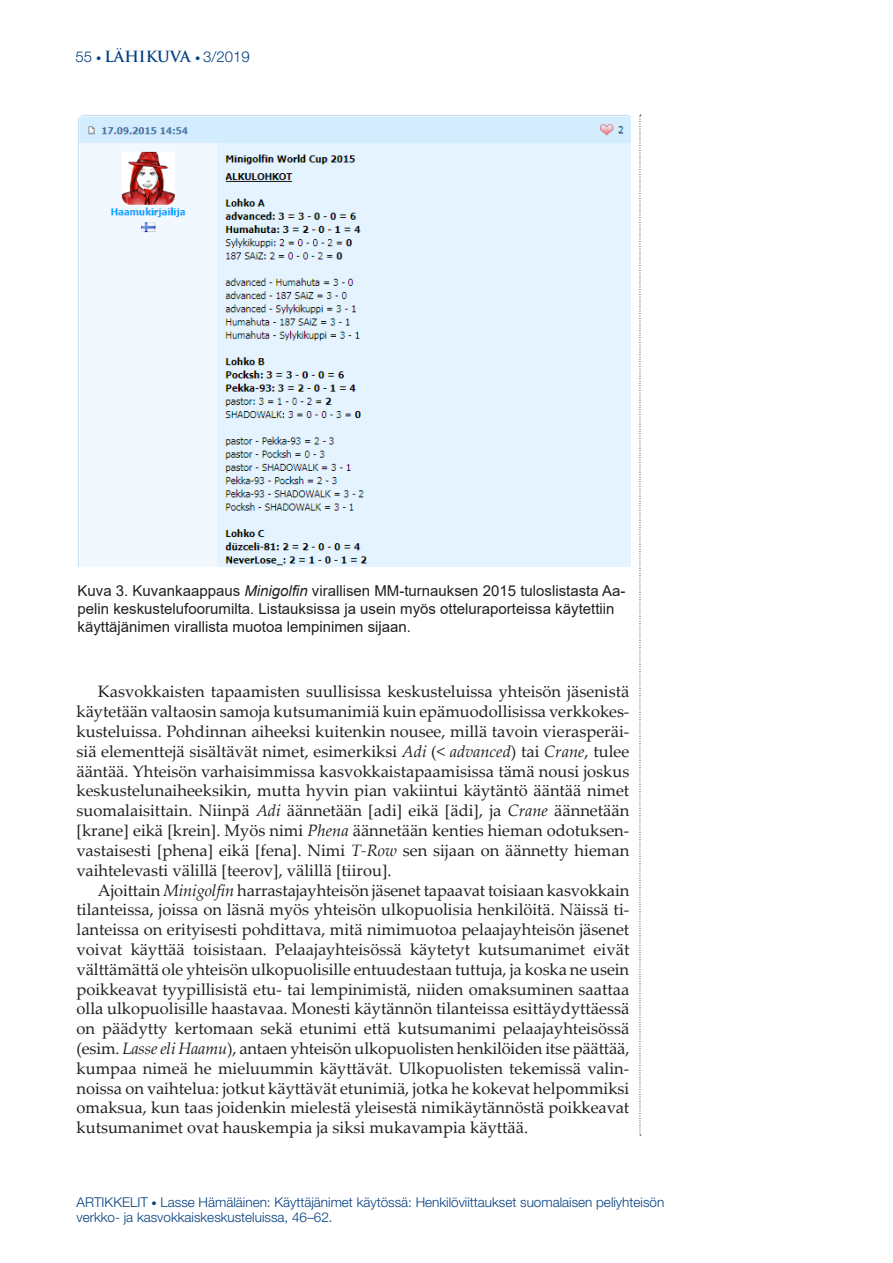
<style>
.page{position:relative;width:893px;height:1263px;background:#fff}
.page>*{position:absolute;margin:0;border:0;box-sizing:border-box;transform-origin:0 0}
.Artikkelit_leipis{font:16.5px/19.8px "Palatino Linotype";color:#231f20;text-align:justify}
.Kuvateksti{font:15px/18px "Arial";color:#231f20}
.t1{font:300 15px "Helvetica Neue";color:#003f80}
.t2{font:300 13.5px/15px "Helvetica Neue";color:#003f80}
.s1{font-size:10.5px}
.s2{font-family:"Trajan Pro";font-weight:700}
.s3{font-style:italic}
</style>
<div class="page">
<svg style="left:640px;top:115px;width:1px;height:1021px"></svg>
<img style="left:78px;top:115px;width:552px;height:451px">
<p class="t1" style="left:75px;top:47px;width:176px">55 <span class="s1">•</span> <span class="s2">LÄHIKUVA</span> <span class="s1">•</span> 3/2019</p>
<p class="Kuvateksti" style="left:78px;top:581px;width:549px">Kuva 3. Kuvankaappaus <span class="s3">Minigolfin</span> virallisen MM-turnauksen 2015 tuloslistasta Aa&shy;pelin keskustelufoorumilta. Listauksissa ja usein myös otteluraporteissa käytettiin käyttäjänimen virallista muotoa lempinimen sijaan.</p>
<p class="Artikkelit_leipis" style="left:77px;top:681px;width:554px;text-indent:21px">Kasvokkaisten tapaamisten suullisissa keskusteluissa yhteisön jäsenistä käytetään valtaosin samoja kutsumanimiä kuin epämuodollisissa verkkokes&shy;kusteluissa. Pohdinnan aiheeksi kuitenkin nousee, millä tavoin vierasperäi&shy;siä elementtejä sisältävät nimet, esimerkiksi <span class="s3">Adi</span> (&lt; <span class="s3">advanced</span>) tai <span class="s3">Crane</span>, tulee ääntää. Yhteisön varhaisimmissa kasvokkaistapaamisissa tämä nousi joskus keskustelunaiheeksikin, mutta hyvin pian vakiintui käytäntö ääntää nimet suomalaisittain. Niinpä <span class="s3">Adi</span> äännetään [adi] eikä [ädi], ja <span class="s3">Crane</span> äännetään [krane] eikä [krein]. Myös nimi <span class="s3">Phena</span> äännetään kenties hieman odotuksen&shy;vastaisesti [phena] eikä [fena]. Nimi <span class="s3">T-Row</span> sen sijaan on äännetty hieman vaihtelevasti välillä [teerov], välillä [tiirou].</p>
<p class="Artikkelit_leipis" style="left:77px;top:879px;width:554px;text-indent:21px">Ajoittain <span class="s3">Minigolfin</span> harrastajayhteisön jäsenet tapaavat toisiaan kasvokkain tilanteissa, joissa on läsnä myös yhteisön ulkopuolisia henkilöitä. Näissä ti&shy;lanteissa on erityisesti pohdittava, mitä nimimuotoa pelaajayhteisön jäsenet voivat käyttää toisistaan. Pelaajayhteisössä käytetyt kutsumanimet eivät välttämättä ole yhteisön ulkopuolisille entuudestaan tuttuja, ja koska ne usein poikkeavat tyypillisistä etu- tai lempinimistä, niiden omaksuminen saattaa olla ulkopuolisille haastavaa. Monesti käytännön tilanteissa esittäydyttäessä on päädytty kertomaan sekä etunimi että kutsumanimi pelaajayhteisössä (esim. <span class="s3">Lasse eli Haamu</span>), antaen yhteisön ulkopuolisten henkilöiden itse päättää, kumpaa nimeä he mieluummin käyttävät. Ulkopuolisten tekemissä valin&shy;noissa on vaihtelua: jotkut käyttävät etunimiä, jotka he kokevat helpommiksi omaksua, kun taas joidenkin mielestä yleisestä nimikäytännöstä poikkeavat kutsumanimet ovat hauskempia ja siksi mukavampia käyttää.</p>
<p class="t2" style="left:77px;top:1194px;width:589px">ARTIKKELIT <span class="s1">•</span> Lasse Hämäläinen: Käyttäjänimet käytössä: Henkilöviittaukset suomalaisen peliyhteisön verkko- ja kasvokkaiskeskusteluissa, 46–62.</p>
</div>
